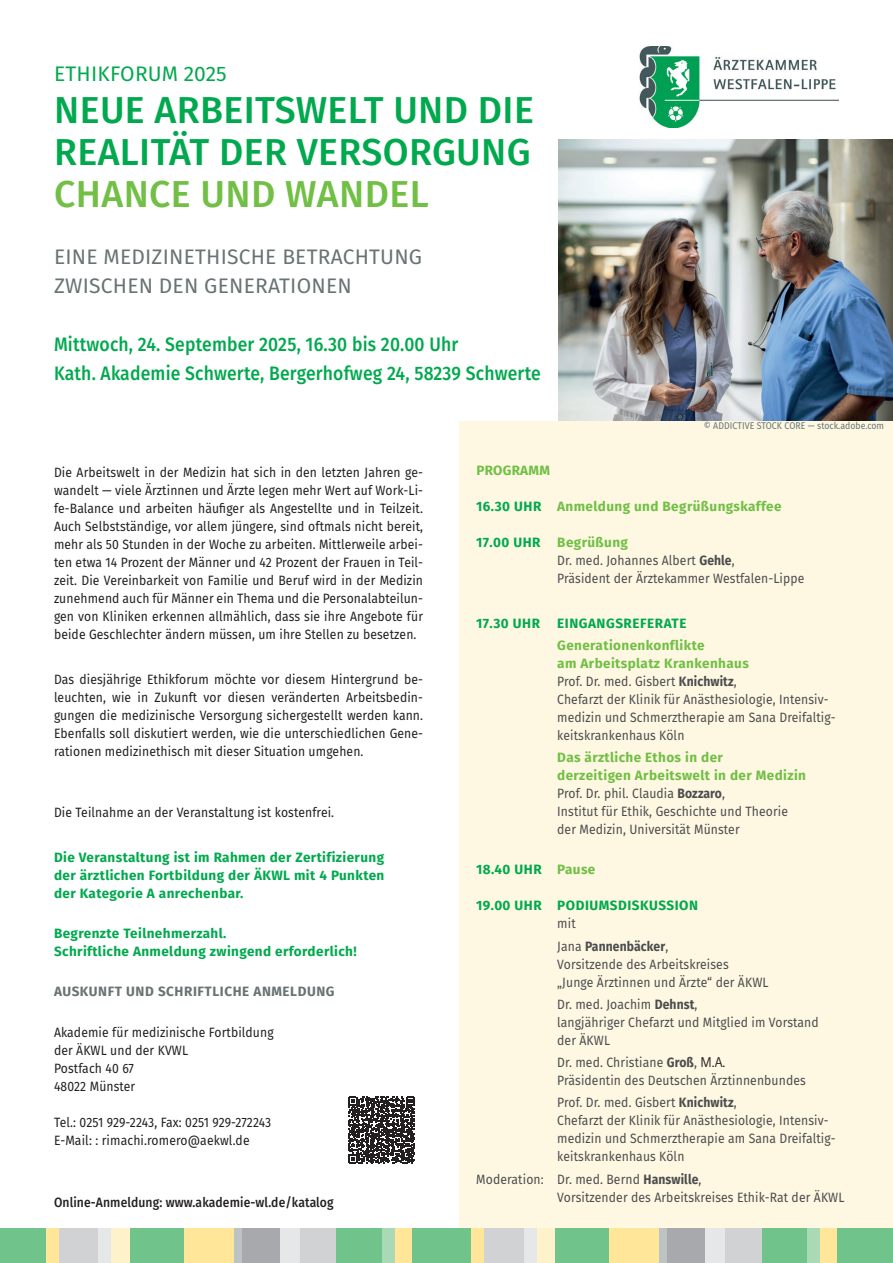
<style>
.page{position:relative;width:893px;height:1263px;background:#fff}
.page>*{position:absolute;margin:0;border:0;box-sizing:border-box;transform-origin:0 0}
.t1{font:500 37.5px/42px "Fira Sans";letter-spacing:.01em;color:#00a94e;text-align:justify}
.t2{font:21px/28.5px "Fira Sans";letter-spacing:.01em;color:#697374}
.t3{font:21px "Fira Sans";letter-spacing:.01em;color:#00a94e}
.t4{font:500 19.5px "Fira Sans";letter-spacing:.01em;color:#00a94e;scale:.9 1}
.Laufschrift{font:13.5px/18px "Fira Sans";letter-spacing:.01em;color:#231f20;text-align:justify;scale:.9 1}
.Laufschrift-2{font:13.5px/18px "Fira Sans";letter-spacing:.01em;color:#4b4c4d;scale:.9 1}
.Laufschrift-3{font:700 13.5px/18px "Fira Sans";letter-spacing:.03em;color:#00a94e;text-align:justify}
.Laufschrift-4{font:700 13.5px/18px "Fira Sans";letter-spacing:.03em;color:#71bf44}
.Laufschrift-5{font:500 13.5px "Fira Sans";letter-spacing:.01em;color:#231f20;scale:.9 1}
.Laufschrift-6{font:700 13.5px "Fira Sans";letter-spacing:.04em;color:#697374}
.t5{font:9.75px "Fira Sans";color:#697374;scale:.9 1}
.s1{color:#71bf44}
.s2{color:#00a94e}
.s3{font-weight:700}
.s4{font-family:"Agfa Rotis Sans Serif";font-size:14.25px;color:#231f20}
</style>
<div class="page">
<img style="left:558px;top:139px;width:335px;height:282px">
<img style="left:639px;top:47px;width:200px;height:81px">
<div style="left:459px;top:421px;width:434px;height:818px;background:#fef8e3"></div>
<div style="left:0;top:1229px;width:46px;height:34px;background:#6fc38b"></div>
<div style="left:59px;top:1229px;width:40px;height:34px;background:#d1d2d4"></div>
<div style="left:130px;top:1229px;width:54px;height:34px;background:#6fc38b"></div>
<div style="left:234px;top:1229px;width:46px;height:34px;background:#a8a9ad"></div>
<div style="left:184px;top:1229px;width:50px;height:34px;background:#ffe698"></div>
<div style="left:300px;top:1229px;width:37px;height:34px;background:#d1d2d4"></div>
<div style="left:383px;top:1229px;width:29px;height:34px;background:#ffe698"></div>
<div style="left:337px;top:1229px;width:46px;height:34px;background:#6fc38b"></div>
<div style="left:280px;top:1229px;width:20px;height:34px;background:#e6e7e9"></div>
<div style="left:46px;top:1229px;width:13px;height:34px;background:#ffe698"></div>
<div style="left:110px;top:1229px;width:20px;height:34px;background:#fef2ca"></div>
<div style="left:98px;top:1229px;width:13px;height:34px;background:#e6e7e9"></div>
<div style="left:382px;top:1229px;width:13px;height:34px;background:#abd8b5"></div>
<div style="left:234px;top:1229px;width:8px;height:34px;background:#bdc3c5"></div>
<div style="left:412px;top:1229px;width:59px;height:34px;background:#6fc38b"></div>
<div style="left:484px;top:1229px;width:40px;height:34px;background:#d1d2d4"></div>
<div style="left:555px;top:1229px;width:54px;height:34px;background:#6fc38b"></div>
<div style="left:659px;top:1229px;width:46px;height:34px;background:#a8a9ad"></div>
<div style="left:609px;top:1229px;width:50px;height:34px;background:#ffe698"></div>
<div style="left:725px;top:1229px;width:37px;height:34px;background:#d1d2d4"></div>
<div style="left:808px;top:1229px;width:30px;height:34px;background:#ffe698"></div>
<div style="left:762px;top:1229px;width:46px;height:34px;background:#6fc38b"></div>
<div style="left:705px;top:1229px;width:20px;height:34px;background:#e6e7e9"></div>
<div style="left:471px;top:1229px;width:13px;height:34px;background:#ffe698"></div>
<div style="left:536px;top:1229px;width:19px;height:34px;background:#fef2ca"></div>
<div style="left:524px;top:1229px;width:12px;height:34px;background:#e6e7e9"></div>
<div style="left:807px;top:1229px;width:13px;height:34px;background:#abd8b5"></div>
<div style="left:659px;top:1229px;width:8px;height:34px;background:#bdc3c5"></div>
<div style="left:838px;top:1229px;width:55px;height:34px;background:#6fc38b"></div>
<svg style="left:349px;top:1097px;width:66px;height:66px"></svg>
<p class="t3" style="left:54px;top:58px;width:174px">ETHIKFORUM 2025</p>
<p class="t1" style="left:54px;top:87px;width:481px">NEUE ARBEITSWELT UND DIE REALITÄT DER VERSORGUNG <span class="s1">CHANCE UND WANDEL</span></p>
<p class="t2" style="left:54px;top:242px;width:370px">EINE MEDIZINETHISCHE BETRACHTUNG<br>ZWISCHEN DEN GENERATIONEN</p>
<p class="t4" style="left:54px;top:329px;width:451px">Mittwoch, 24. September 2025, 16.30 bis 20.00 Uhr</p>
<p class="t4" style="left:54px;top:357px;width:542px">Kath. Akademie Schwerte, Bergerhofweg 24, 58239 Schwerte</p>
<p class="t5" style="left:704px;top:418px;width:202px">© ADDICTIVE STOCK CORE — stock.adobe.com</p>
<p class="Laufschrift" style="left:54px;top:463px;width:412px">Die Arbeitswelt in der Medizin hat sich in den letzten Jahren ge&shy;wandelt — viele Ärztinnen und Ärzte legen mehr Wert auf Work-Li&shy;fe-Balance und arbeiten häufiger als Angestellte und in Teilzeit.<br>Auch Selbstständige, vor allem jüngere, sind oftmals nicht bereit, mehr als 50 Stunden in der Woche zu arbeiten. Mittlerweile arbei&shy;ten etwa 14 Prozent der Männer und 42 Prozent der Frauen in Teil&shy;zeit. Die Vereinbarkeit von Familie und Beruf wird in der Medizin zunehmend auch für Männer ein Thema und die Personalabteilun&shy;gen von Kliniken erkennen allmählich, dass sie ihre Angebote für beide Geschlechter ändern müssen, um ihre Stellen zu besetzen.</p>
<p class="Laufschrift" style="left:54px;top:670px;width:412px">Das diesjährige Ethikforum möchte vor diesem Hintergrund be&shy;leuchten, wie in Zukunft vor diesen veränderten Arbeitsbedin&shy;gungen die medizinische Versorgung sichergestellt werden kann.<br>Ebenfalls soll diskutiert werden, wie die unterschiedlichen Gene&shy;rationen medizinethisch mit dieser Situation umgehen.</p>
<p class="Laufschrift" style="left:54px;top:803px;width:313px">Die Teilnahme an der Veranstaltung ist kostenfrei.</p>
<p class="Laufschrift-3" style="left:54px;top:847px;width:332px">Die Veranstaltung ist im Rahmen der Zertifizierung der ärztlichen Fortbildung der ÄKWL mit 4 Punkten der Kategorie A anrechenbar.</p>
<p class="Laufschrift-3" style="left:54px;top:923px;width:304px">Begrenzte Teilnehmerzahl.<br>Schriftliche Anmeldung zwingend erforderlich!</p>
<p class="Laufschrift-6" style="left:54px;top:980px;width:282px">AUSKUNFT UND SCHRIFTLICHE ANMELDUNG</p>
<p class="Laufschrift" style="left:54px;top:1022px;width:246px;text-align:left">Akademie für medizinische Fortbildung der ÄKWL und der KVWL<br>Postfach 40 67</p>
<p class="Laufschrift" style="left:54px;top:1076px;width:92px">48022 Münster</p>
<p class="Laufschrift" style="left:54px;top:1112px;width:243px">Tel.: 0251 929-2243, Fax: 0251 929-272243</p>
<p class="Laufschrift" style="left:54px;top:1130px;width:219px">E-Mail: : rimachi.romero@aekwl.de</p>
<p class="Laufschrift-5" style="left:54px;top:1192px;width:312px">Online-Anmeldung: www.akademie-wl.de/katalog</p>
<p class="Laufschrift-4" style="left:476px;top:460px;width:75px">PROGRAMM</p>
<p class="Laufschrift-4" style="left:476px;top:496px;width:307px"><span class="s2">16.30 UHR</span> Anmeldung und Begrüßungskaffee</p>
<p class="Laufschrift-4" style="left:476px;top:532px;width:153px"><span class="s2">17.00 UHR</span> Begrüßung</p>
<p class="Laufschrift-2" style="left:557px;top:551px;width:276px">Dr. med. Johannes Albert <span class="s3">Gehle</span>,<br>Präsident der Ärztekammer Westfalen-Lippe</p>
<p class="Laufschrift-3" style="left:476px;top:613px;width:65px">17.30 UHR</p>
<p class="Laufschrift-3" style="left:557px;top:613px;width:131px">EINGANGSREFERATE</p>
<p class="Laufschrift-4" style="left:557px;top:635px;width:193px">Generationenkonflikte<br>am Arbeitsplatz Krankenhaus</p>
<p class="Laufschrift-2" style="left:557px;top:672px;width:311px">Prof. Dr. med. Gisbert <span class="s3">Knichwitz</span>,<br>Chefarzt der Klinik für Anästhesiologie, Intensiv&shy;medizin und Schmerztherapie am Sana Dreifaltig&shy;keitskrankenhaus Köln</p>
<p class="Laufschrift-4" style="left:557px;top:747px;width:250px">Das ärztliche Ethos in der<br>derzeitigen Arbeitswelt in der Medizin</p>
<p class="Laufschrift-2" style="left:557px;top:784px;width:258px">Prof. Dr. phil. Claudia <span class="s3">Bozzaro</span>,<br>Institut für Ethik, Geschichte und Theorie der Medizin, Universität Münster</p>
<p class="Laufschrift-3" style="left:476px;top:860px;width:121px">18.40 UHR <span class="s1">Pause</span></p>
<p class="Laufschrift-3" style="left:476px;top:896px;width:223px">19.00 UHR PODIUMSDISKUSSION</p>
<p class="Laufschrift-2" style="left:557px;top:914px;width:22px">mit</p>
<p class="Laufschrift-2" style="left:557px;top:936px;width:236px">Jana <span class="s3">Pannenbäcker</span>,<br>Vorsitzende des Arbeitskreises<br>„Junge Ärztinnen und Ärzte“ der ÄKWL</p>
<p class="Laufschrift-2" style="left:557px;top:995px;width:292px">Dr. med. Joachim <span class="s3">Dehnst</span>,<br>langjähriger Chefarzt und Mitglied im Vorstand der ÄKWL</p>
<p class="Laufschrift-2" style="left:557px;top:1053px;width:278px">Dr. med. Christiane <span class="s3">Groß</span>, <span class="s4">M.A.<br></span>Präsidentin des Deutschen Ärztinnenbundes</p>
<p class="Laufschrift-2" style="left:557px;top:1093px;width:311px">Prof. Dr. med. Gisbert <span class="s3">Knichwitz</span>,<br>Chefarzt der Klinik für Anästhesiologie, Intensiv&shy;medizin und Schmerztherapie am Sana Dreifaltig&shy;keitskrankenhaus Köln</p>
<p class="Laufschrift-2" style="left:557px;top:1169px;width:321px;text-indent:-81px">Moderation: Dr. med. Bernd <span class="s3">Hanswille</span>,<br>Vorsitzender des Arbeitskreises Ethik-Rat der ÄKWL</p>
</div>
